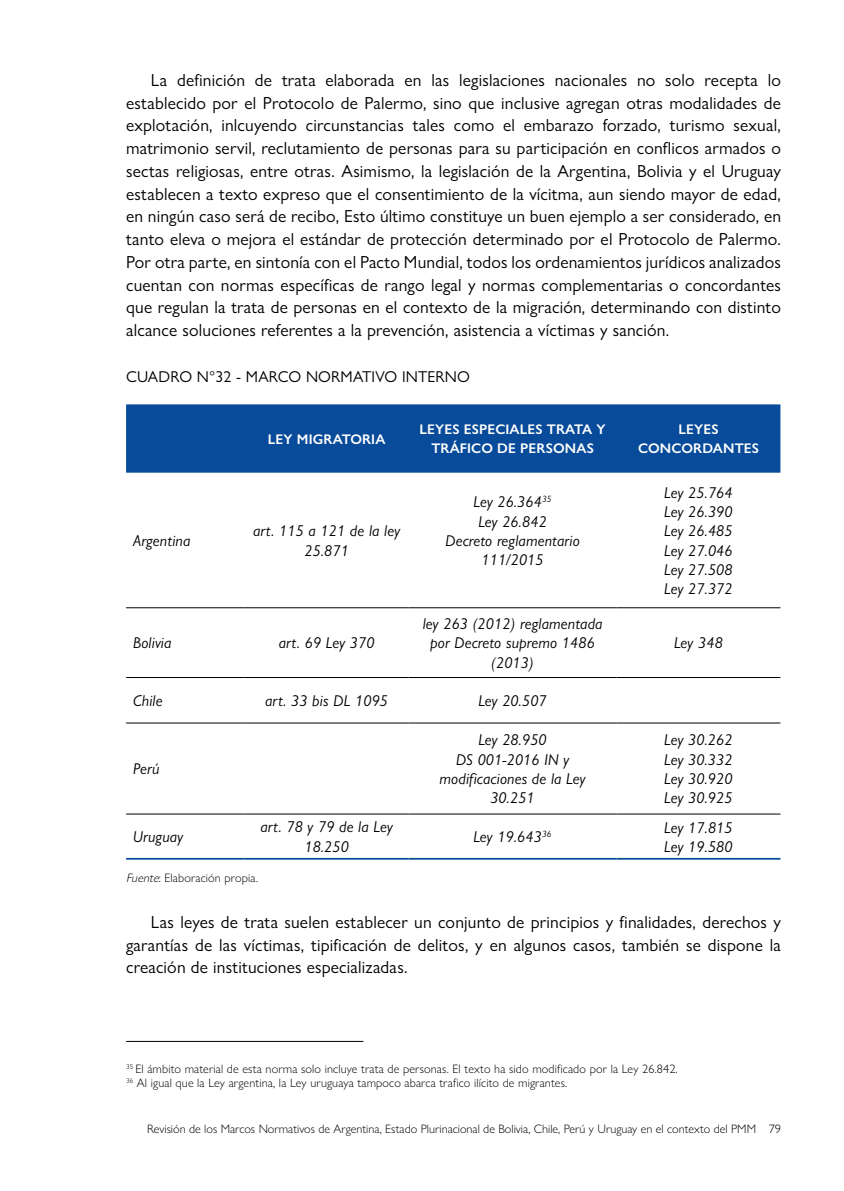
<style>
.page{position:relative;width:844px;height:1191px;background:#fff}
.page>*{position:absolute;margin:0;border:0;box-sizing:border-box;transform-origin:0 0}
.t1{font:17.5px/22.8px "Gill Sans Nova";letter-spacing:.01em;color:#000;text-align:justify}
.t2{font:italic 15.75px/19.2px "Gill Sans Nova";letter-spacing:.01em;color:#000;text-align:center}
.t3{font:15.75px "Gill Sans Nova";letter-spacing:.01em;color:#000}
.t4{font:600 14px/19.2px "Gill Sans Nova";letter-spacing:.01em;color:#fff;text-align:center}
.t5{font:300 12.25px/14.7px "Gill Sans Nova";letter-spacing:.01em;color:#000}
.s1{font-style:italic}
</style>
<div class="page">
<div style="left:126px;top:404px;width:654px;height:68px;background:#084b9a"></div>
<hr style="left:126px;top:607px;width:119px;height:1px;background:#000">
<hr style="left:245px;top:607px;width:163px;height:1px;background:#000">
<hr style="left:408px;top:607px;width:208px;height:1px;background:#000">
<hr style="left:616px;top:607px;width:164px;height:1px;background:#000">
<hr style="left:126px;top:677px;width:119px;height:1px;background:#000">
<hr style="left:245px;top:677px;width:163px;height:1px;background:#000">
<hr style="left:408px;top:677px;width:208px;height:1px;background:#000">
<hr style="left:616px;top:677px;width:164px;height:1px;background:#000">
<hr style="left:126px;top:722px;width:119px;height:1px;background:#000">
<hr style="left:245px;top:722px;width:163px;height:1px;background:#000">
<hr style="left:408px;top:722px;width:208px;height:1px;background:#000">
<hr style="left:616px;top:722px;width:164px;height:1px;background:#000">
<hr style="left:126px;top:813px;width:119px;height:1px;background:#000">
<hr style="left:245px;top:813px;width:163px;height:1px;background:#000">
<hr style="left:408px;top:813px;width:208px;height:1px;background:#000">
<hr style="left:616px;top:813px;width:164px;height:1px;background:#000">
<hr style="left:126px;top:858px;width:119px;height:1px;background:#084b9a">
<hr style="left:245px;top:858px;width:163px;height:1px;background:#084b9a">
<hr style="left:408px;top:858px;width:208px;height:1px;background:#084b9a">
<hr style="left:616px;top:858px;width:164px;height:1px;background:#084b9a">
<hr style="left:126px;top:1041px;width:237px;height:1px;background:#000">
<p class="t1" style="left:126px;top:68px;width:656px;text-indent:25px">La definición de trata elaborada en las legislaciones nacionales no solo recepta lo establecido por el Protocolo de Palermo, sino que inclusive agregan otras modalidades de explotación, inlcuyendo circunstancias tales como el embarazo forzado, turismo sexual, matrimonio servil, reclutamiento de personas para su participación en conflicos armados o sectas religiosas, entre otras. Asimismo, la legislación de la Argentina, Bolivia y el Uruguay establecen a texto expreso que el consentimiento de la vícitma, aun siendo mayor de edad, en ningún caso será de recibo, Esto último constituye un buen ejemplo a ser considerado, en tanto eleva o mejora el estándar de protección determinado por el Protocolo de Palermo.<br>Por otra parte, en sintonía con el Pacto Mundial, todos los ordenamientos jurídicos analizados cuentan con normas específicas de rango legal y normas complementarias o concordantes que regulan la trata de personas en el contexto de la migración, determinando con distinto alcance soluciones referentes a la prevención, asistencia a víctimas y sanción.</p>
<p class="t3" style="left:126px;top:367px;width:345px">CUADRO N°32 - MARCO NORMATIVO INTERNO</p>
<p class="t4" style="left:268px;top:429px;width:119px">LEY MIGRATORIA</p>
<p class="t4" style="left:419px;top:419px;width:187px">LEYES ESPECIALES TRATA Y<br>TRÁFICO DE PERSONAS</p>
<p class="t4" style="left:638px;top:419px;width:122px">LEYES<br>CONCORDANTES</p>
<p class="t2" style="left:133px;top:531px;width:59px">Argentina</p>
<p class="t2" style="left:253px;top:521px;width:148px">art. 115 a 121 de la ley<br>25.871</p>
<p class="t2" style="left:133px;top:633px;width:40px">Bolivia</p>
<p class="t2" style="left:279px;top:633px;width:97px">art. 69 Ley 370</p>
<p class="t2" style="left:445px;top:492px;width:136px">Ley 26.364<sup>35<br></sup>Ley 26.842<br>Decreto reglamentario<br>111/2015</p>
<p class="t2" style="left:664px;top:482px;width:70px;text-align:justify">Ley 25.764<br>Ley 26.390<br>Ley 26.485<br>Ley 27.046<br>Ley 27.508<br>Ley 27.372</p>
<p class="t2" style="left:422px;top:614px;width:181px">ley 263 (2012) reglamentada por Decreto supremo 1486 (2013)</p>
<p class="t2" style="left:674px;top:633px;width:50px">Ley 348</p>
<p class="t2" style="left:133px;top:690px;width:31px">Chile</p>
<p class="t2" style="left:265px;top:690px;width:124px">art. 33 bis DL 1095</p>
<p class="t2" style="left:478px;top:690px;width:70px">Ley 20.507</p>
<p class="t2" style="left:133px;top:759px;width:28px">Perú</p>
<p class="t2" style="left:439px;top:730px;width:147px">Ley 28.950<br>DS 001-2016 IN y modificaciones de la Ley<br>30.251</p>
<p class="t2" style="left:664px;top:730px;width:70px;text-align:justify">Ley 30.262<br>Ley 30.332<br>Ley 30.920<br>Ley 30.925</p>
<p class="t2" style="left:133px;top:827px;width:52px">Uruguay</p>
<p class="t2" style="left:260px;top:817px;width:134px">art. 78 y 79 de la Ley<br>18.250</p>
<p class="t2" style="left:473px;top:827px;width:80px">Ley 19.643<sup>36</sup></p>
<p class="t2" style="left:664px;top:817px;width:70px;text-align:left">Ley 17.815<br>Ley 19.580</p>
<p class="t5" style="left:126px;top:870px;width:133px"><span class="s1">Fuente</span>: Elaboración propia.</p>
<p class="t1" style="left:126px;top:910px;width:656px;text-indent:25px">Las leyes de trata suelen establecer un conjunto de principios y finalidades, derechos y garantías de las víctimas, tipificación de delitos, y en algunos casos, también se dispone la creación de instituciones especializadas.</p>
<p class="t5" style="left:126px;top:1061px;width:553px"><sup>35</sup> El ámbito material de esta norma solo incluye trata de personas. El texto ha sido modificado por la Ley 26.842.<br><sup>36</sup> Al igual que la Ley argentina, la Ley uruguaya tampoco abarca trafico ilícito de migrantes.</p>
<p class="t5" style="left:147px;top:1121px;width:635px">Revisión de los Marcos Normativos de Argentina, Estado Plurinacional de Bolivia, Chile, Perú y Uruguay en el contexto del PMM 79</p>
</div>
